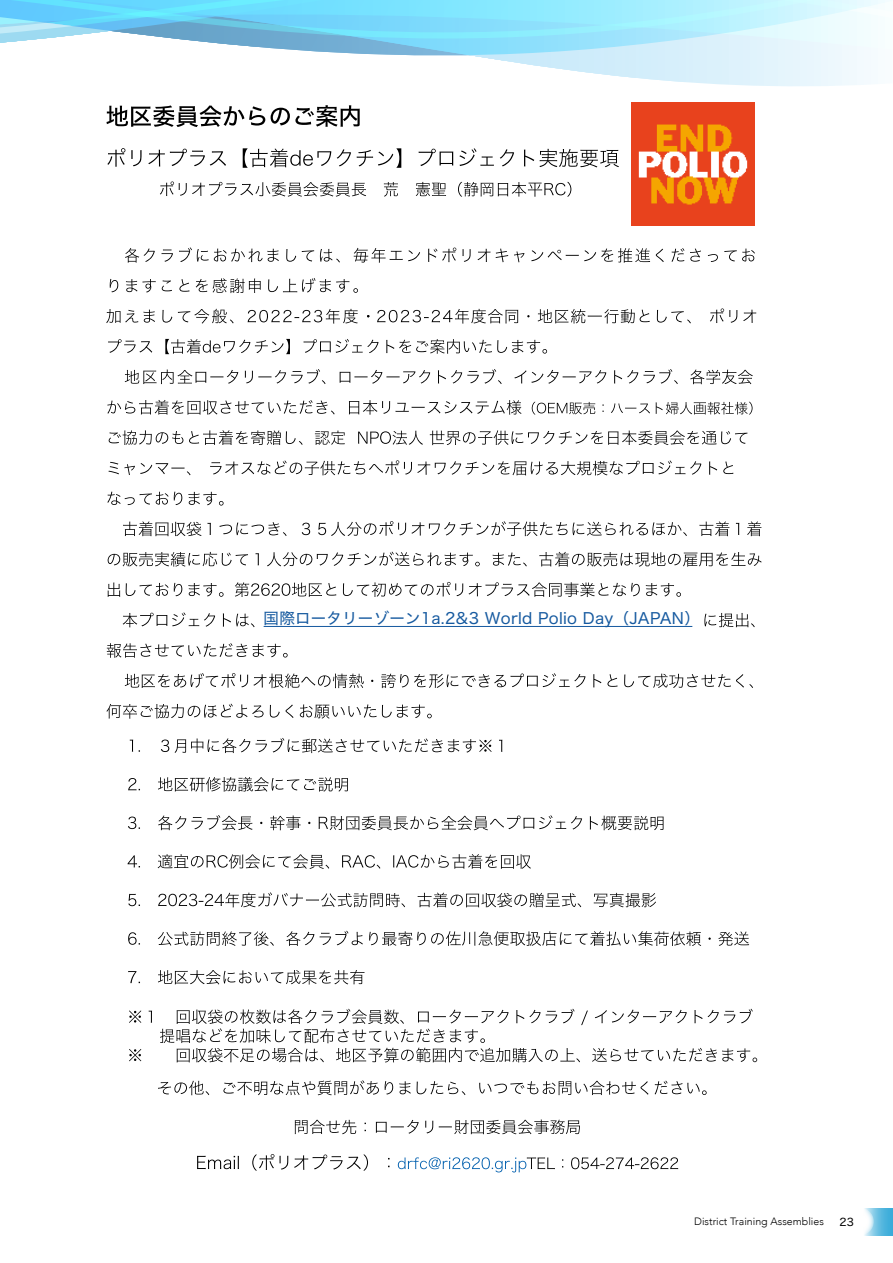
<style>
.page{position:relative;width:893px;height:1263px;background:#fff}
.page>*{position:absolute;margin:0;border:0;box-sizing:border-box;transform-origin:0 0}
.t1{font:15.45px "Hiragino Sans W4";letter-spacing:.02em;color:#15599f}
.t2{font:300 10.65px "Avenir";color:#000}
.t3{font:10.65px "Hiragino Sans W4";color:#000}
</style>
<div class="page">
<svg style="left:864px;top:1208px;width:29px;height:27px"></svg>
<svg style="left:846px;top:1208px;width:28px;height:27px"></svg>
<svg style="left:639px;top:78px;width:232px;height:8px"></svg>
<svg style="left:619px;top:53px;width:252px;height:25px"></svg>
<svg style="left:348px;top:53px;width:521px;height:23px"></svg>
<svg style="left:0;top:0;width:892px;height:53px;background:#a0e2f8"></svg>
<svg style="left:107px;top:148px;width:512px;height:20px"></svg>
<svg style="left:160px;top:181px;width:411px;height:16px"></svg>
<svg style="left:125px;top:248px;width:30px;height:15px"></svg>
<svg style="left:162px;top:249px;width:11px;height:13px"></svg>
<svg style="left:179px;top:247px;width:576px;height:16px"></svg>
<svg style="left:110px;top:279px;width:8px;height:13px"></svg>
<svg style="left:126px;top:278px;width:232px;height:15px"></svg>
<svg style="left:108px;top:339px;width:439px;height:15px"></svg>
<svg style="left:125px;top:369px;width:628px;height:15px"></svg>
<svg style="left:107px;top:400px;width:415px;height:15px"></svg>
<svg style="left:532px;top:402px;width:220px;height:12px"></svg>
<svg style="left:109px;top:430px;width:638px;height:15px"></svg>
<svg style="left:108px;top:460px;width:625px;height:15px"></svg>
<svg style="left:107px;top:492px;width:117px;height:14px"></svg>
<svg style="left:123px;top:521px;width:638px;height:15px"></svg>
<svg style="left:108px;top:552px;width:140px;height:15px"></svg>
<svg style="left:256px;top:552px;width:505px;height:15px"></svg>
<svg style="left:108px;top:582px;width:573px;height:15px"></svg>
<svg style="left:123px;top:612px;width:132px;height:15px"></svg>
<svg style="left:704px;top:613px;width:51px;height:14px"></svg>
<svg style="left:107px;top:643px;width:181px;height:15px"></svg>
<svg style="left:125px;top:673px;width:628px;height:15px"></svg>
<svg style="left:106px;top:704px;width:326px;height:15px"></svg>
<svg style="left:130px;top:738px;width:372px;height:15px"></svg>
<svg style="left:128px;top:778px;width:12px;height:12px"></svg>
<svg style="left:158px;top:777px;width:190px;height:15px"></svg>
<svg style="left:128px;top:816px;width:12px;height:13px"></svg>
<svg style="left:158px;top:815px;width:506px;height:15px"></svg>
<svg style="left:128px;top:855px;width:12px;height:12px"></svg>
<svg style="left:158px;top:854px;width:373px;height:15px"></svg>
<svg style="left:128px;top:894px;width:12px;height:12px"></svg>
<svg style="left:158px;top:892px;width:498px;height:15px"></svg>
<svg style="left:128px;top:932px;width:12px;height:13px"></svg>
<svg style="left:158px;top:931px;width:591px;height:15px"></svg>
<svg style="left:128px;top:971px;width:12px;height:12px"></svg>
<svg style="left:158px;top:970px;width:206px;height:14px"></svg>
<svg style="left:129px;top:1009px;width:628px;height:53px"></svg>
<svg style="left:158px;top:1080px;width:549px;height:15px"></svg>
<svg style="left:295px;top:1119px;width:285px;height:15px"></svg>
<svg style="left:197px;top:1154px;width:193px;height:16px"></svg>
<svg style="left:398px;top:1157px;width:280px;height:15px"></svg>
<img style="left:631px;top:102px;width:123px;height:123px">
<svg style="left:106px;top:105px;width:254px;height:22px"></svg>
<svg style="left:106px;top:309px;width:49px;height:14px"></svg>
<svg style="left:162px;top:310px;width:10px;height:13px"></svg>
<svg style="left:178px;top:309px;width:56px;height:15px"></svg>
<svg style="left:248px;top:309px;width:110px;height:15px"></svg>
<svg style="left:377px;top:309px;width:141px;height:15px"></svg>
<svg style="left:538px;top:309px;width:112px;height:14px"></svg>
<svg style="left:657px;top:310px;width:34px;height:13px"></svg>
<svg style="left:710px;top:308px;width:27px;height:15px"></svg>
<svg style="left:743px;top:310px;width:13px;height:13px"></svg>
<hr style="left:264px;top:626px;width:428px;height:1px;background:#15599f">
<p class="t1" style="left:264px;top:605px;width:438px">国際ロータリーゾーン1a.2&amp;3 World Polio Day（JAPAN）</p>
<p class="t2" style="left:694px;top:1215px;width:131px">District Training Assemblies</p>
<p class="t3" style="left:840px;top:1212px;width:16px">23</p>
</div>
